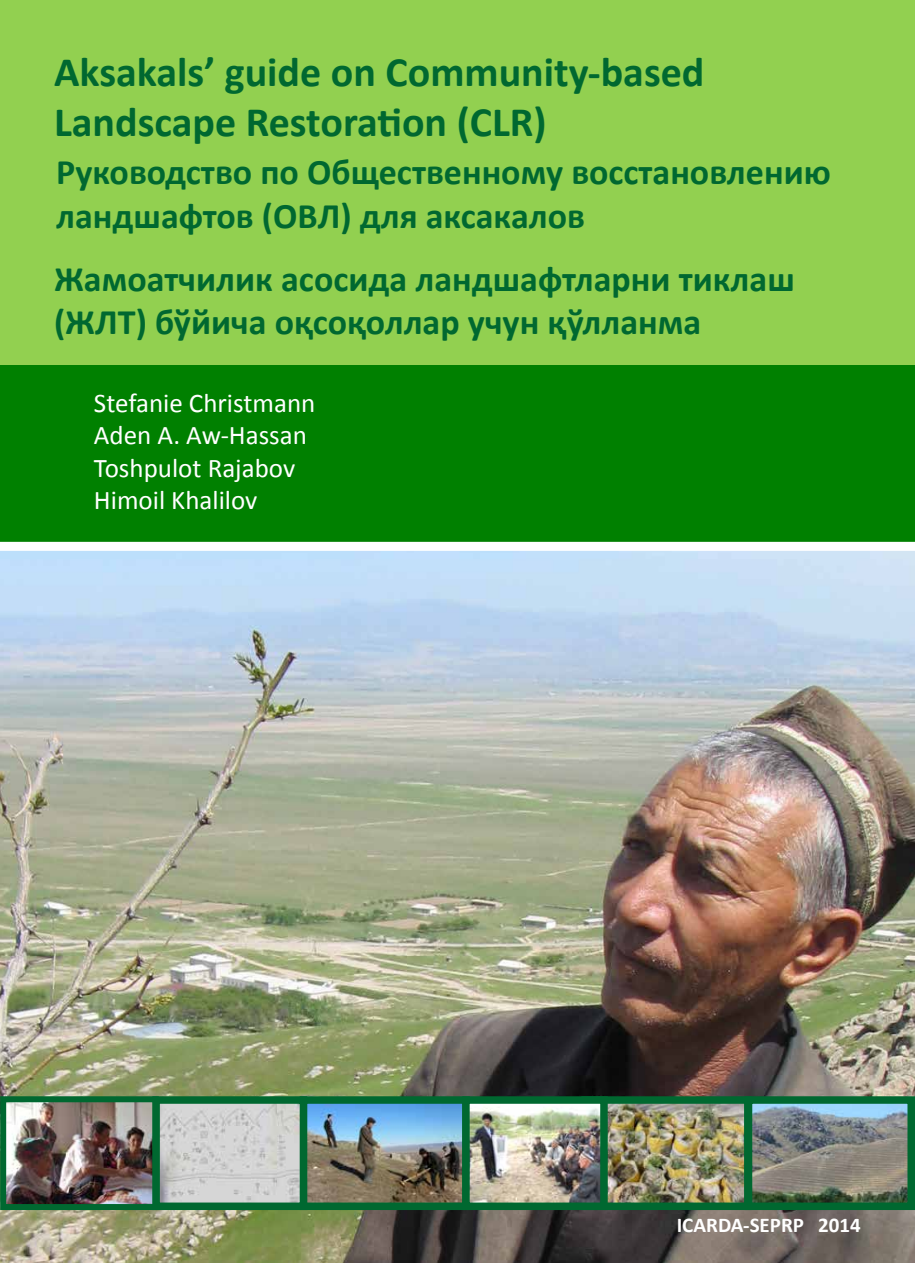
<style>
.page{position:relative;width:915px;height:1263px;background:#fff}
.page>*{position:absolute;margin:0;border:0;box-sizing:border-box;transform-origin:0 0}
.t1{font:700 42px/50.4px "Calibri";color:#006830}
.t2{font:700 36px/43.2px "Calibri";color:#006830}
.t3{font:27px/32.4px "Calibri";color:#fff}
.t4{font:700 21px "Calibri";color:#fff}
</style>
<div class="page">
<div style="left:0;top:0;width:914px;height:366px;background:#92d050"></div>
<div style="left:0;top:366px;width:914px;height:897px;background:#008000"></div>
<img style="left:0;top:542px;width:914px;height:721px">
<img style="left:607px;top:1105px;width:298px;height:96px">
<div style="left:744px;top:1096px;width:170px;height:114px;border:8px solid #006830"></div>
<img style="left:7px;top:1103px;width:591px;height:100px">
<div style="left:0;top:1096px;width:159px;height:114px;border:6px solid #006830"></div>
<div style="left:299px;top:1096px;width:170px;height:114px;border:8px solid #006830"></div>
<div style="left:581px;top:1096px;width:170px;height:114px;border:8px solid #006830"></div>
<div style="left:152px;top:1096px;width:155px;height:114px;border:8px solid #006830"></div>
<div style="left:462px;top:1096px;width:145px;height:114px;border:8px solid #006830"></div>
<p class="t1" style="left:54px;top:46px;width:651px">Aksakals’ guide on Community-based<br>Landscape Restoration (CLR)</p>
<p class="t2" style="left:56px;top:151px;width:775px">Руководство по Общественному восстановлению ландшафтов (ОВЛ) для аксакалов</p>
<p class="t2" style="left:54px;top:257px;width:742px">Жамоатчилик асосида ландшафтларни тиклаш (ЖЛТ) бўйича оқсоқоллар учун қўлланма</p>
<p class="t3" style="left:94px;top:387px;width:223px">Stefanie Christmann<br>Aden A. Aw-Hassan<br>Toshpulot Rajabov<br>Himoil Khalilov</p>
<p class="t4" style="left:676px;top:1211px;width:186px">ICARDA-SEPRP 2014</p>
</div>
